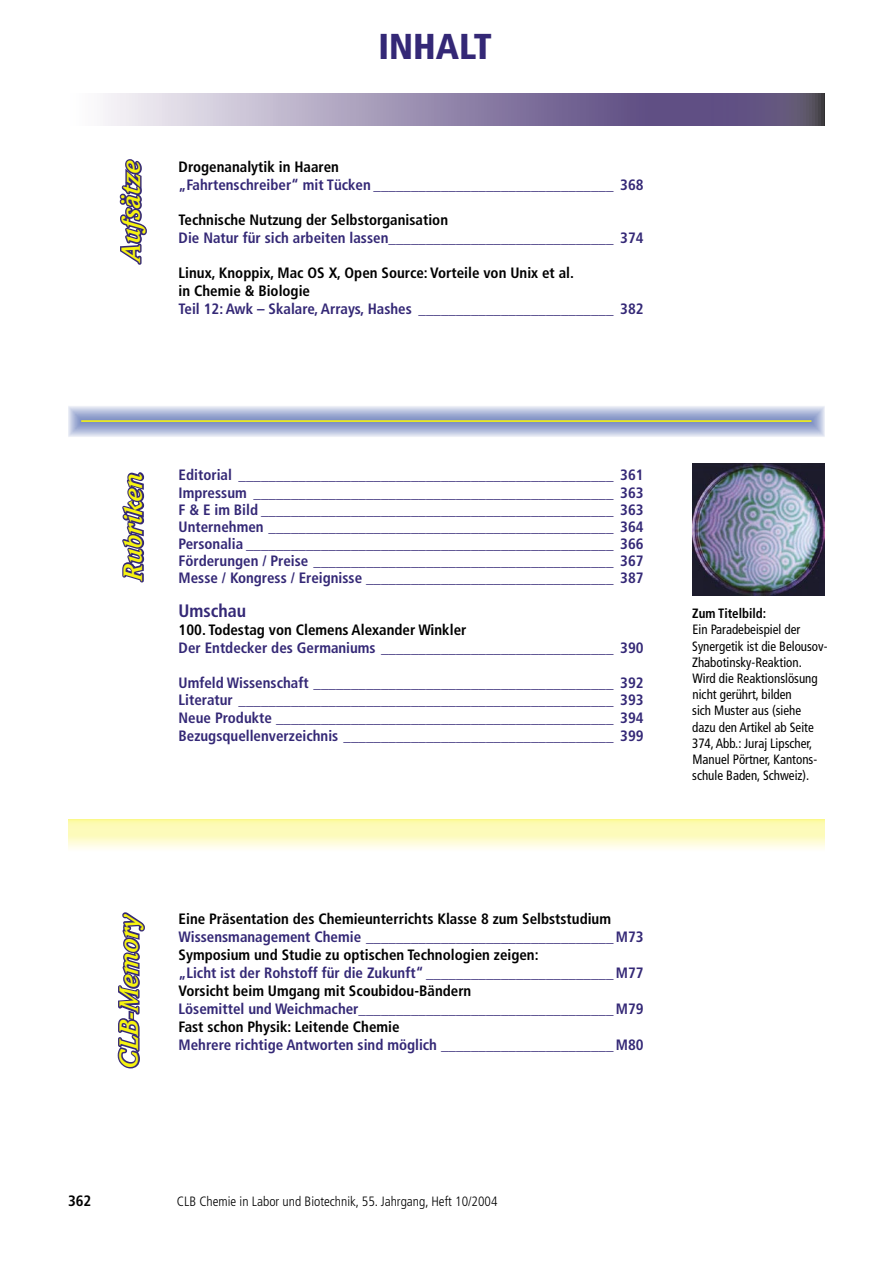
<style>
.page{position:relative;width:893px;height:1263px;background:#fff}
.page>*{position:absolute;margin:0;border:0;box-sizing:border-box;transform-origin:0 0}
.t1{font:900 condensed 36px "Frutiger";color:#342876}
.t2{font:italic 700 27px "Weidemann IT Cby BT";color:#f7f410}
.t3{font:700 condensed 18px "Frutiger";color:#342876}
.t4{font:700 condensed 15px/17.1px "Frutiger";color:#342876;text-align:justify}
.t5{font:700 condensed 15px/18px "Frutiger";color:#000}
.t6{font:condensed 13.5px/16.2px "Frutiger";color:#000;scale:.96 1}
.t7{font:300 condensed 13.5px "Frutiger";color:#000}
.t8{font:700 condensed 13.5px "Frutiger";color:#000;scale:.96 1}
</style>
<div class="page">
<svg style="left:103px;top:94px;width:722px;height:32px;background:#968bac"></svg>
<svg style="left:68px;top:406px;width:757px;height:31px;background:#afbada"></svg>
<hr style="left:81px;top:420px;width:730px;height:2px;background:#f7f410">
<svg style="left:119px;top:159px;width:28px;height:106px"></svg>
<svg style="left:122px;top:472px;width:23px;height:111px"></svg>
<svg style="left:68px;top:819px;width:757px;height:30px;background:#fdfbc3"></svg>
<svg style="left:117px;top:912px;width:28px;height:157px"></svg>
<img style="left:693px;top:463px;width:132px;height:132px">
<h1 class="t1" style="left:378px;top:25px;width:115px">INHALT</h1>
<h2 class="t2" style="left:114px;top:261px;width:103px;rotate:-90deg">Aufsätze</h2>
<p class="t5" style="left:179px;top:158px;width:162px">Drogenanalytik in Haaren</p>
<p class="t4" style="left:179px;top:176px;width:467px">„Fahrtenschreiber“ mit Tücken ________________________________ 368</p>
<p class="t5" style="left:179px;top:211px;width:271px">Technische Nutzung der Selbstorganisation</p>
<p class="t4" style="left:179px;top:229px;width:467px">Die Natur für sich arbeiten lassen ______________________________ 374</p>
<p class="t5" style="left:179px;top:264px;width:397px">Linux, Knoppix, Mac OS X, Open Source: Vorteile von Unix et al. in Chemie &amp; Biologie</p>
<p class="t4" style="left:179px;top:300px;width:467px">Teil 12: Awk – Skalare, Arrays, Hashes __________________________ 382</p>
<h2 class="t2" style="left:116px;top:580px;width:109px;rotate:-90deg">Rubriken</h2>
<p class="t4" style="left:179px;top:467px;width:467px">Editorial __________________________________________________ 361<br>Impressum ________________________________________________ 363<br>F &amp; E im Bild _______________________________________________ 363<br>Unternehmen ______________________________________________ 364<br>Personalia _________________________________________________ 366<br>Förderungen / Preise ________________________________________ 367<br>Messe / Kongress / Ereignisse _________________________________ 387</p>
<p class="t3" style="left:179px;top:600px;width:69px">Umschau</p>
<p class="t5" style="left:179px;top:621px;width:289px">100. Todestag von Clemens Alexander Winkler</p>
<p class="t4" style="left:179px;top:639px;width:467px">Der Entdecker des Germaniums _______________________________ 390</p>
<p class="t4" style="left:179px;top:674px;width:467px">Umfeld Wissenschaft ________________________________________ 392<br>Literatur __________________________________________________ 393<br>Neue Produkte _____________________________________________ 394<br>Bezugsquellenverzeichnis ____________________________________ 399</p>
<p class="t8" style="left:692px;top:605px;width:79px">Zum Titelbild:</p>
<p class="t6" style="left:692px;top:622px;width:143px">Ein Paradebeispiel der<br>Synergetik ist die Belousov-<br>Zhabotinsky-Reaktion.<br>Wird die Reaktionslösung nicht gerührt, bilden<br>sich Muster aus (siehe dazu den Artikel ab Seite<br>374, Abb.: Juraj Lipscher,<br>Manuel Pörtner, Kantons&shy;schule Baden, Schweiz).</p>
<h2 class="t2" style="left:112px;top:1068px;width:159px;rotate:-90deg">CLB-Memory</h2>
<p class="t5" style="left:179px;top:910px;width:434px">Eine Präsentation des Chemieunterrichts Klasse 8 zum Selbststudium</p>
<p class="t4" style="left:179px;top:928px;width:467px">Wissensmanagement Chemie _________________________________ M73</p>
<p class="t5" style="left:179px;top:946px;width:362px">Symposium und Studie zu optischen Technologien zeigen:</p>
<p class="t4" style="left:179px;top:964px;width:467px">„Licht ist der Rohstoff für die Zukunft“ _________________________ M77</p>
<p class="t5" style="left:179px;top:982px;width:294px">Vorsicht beim Umgang mit Scoubidou-Bändern</p>
<p class="t4" style="left:179px;top:1000px;width:467px">Lösemittel und Weichmacher __________________________________ M79</p>
<p class="t5" style="left:179px;top:1018px;width:222px">Fast schon Physik: Leitende Chemie</p>
<p class="t4" style="left:179px;top:1036px;width:467px">Mehrere richtige Antworten sind möglich _______________________ M80</p>
<p class="t5" style="left:68px;top:1192px;width:25px">362</p>
<p class="t7" style="left:177px;top:1194px;width:322px">CLB Chemie in Labor und Biotechnik, 55. Jahrgang, Heft 10/2004</p>
</div>
